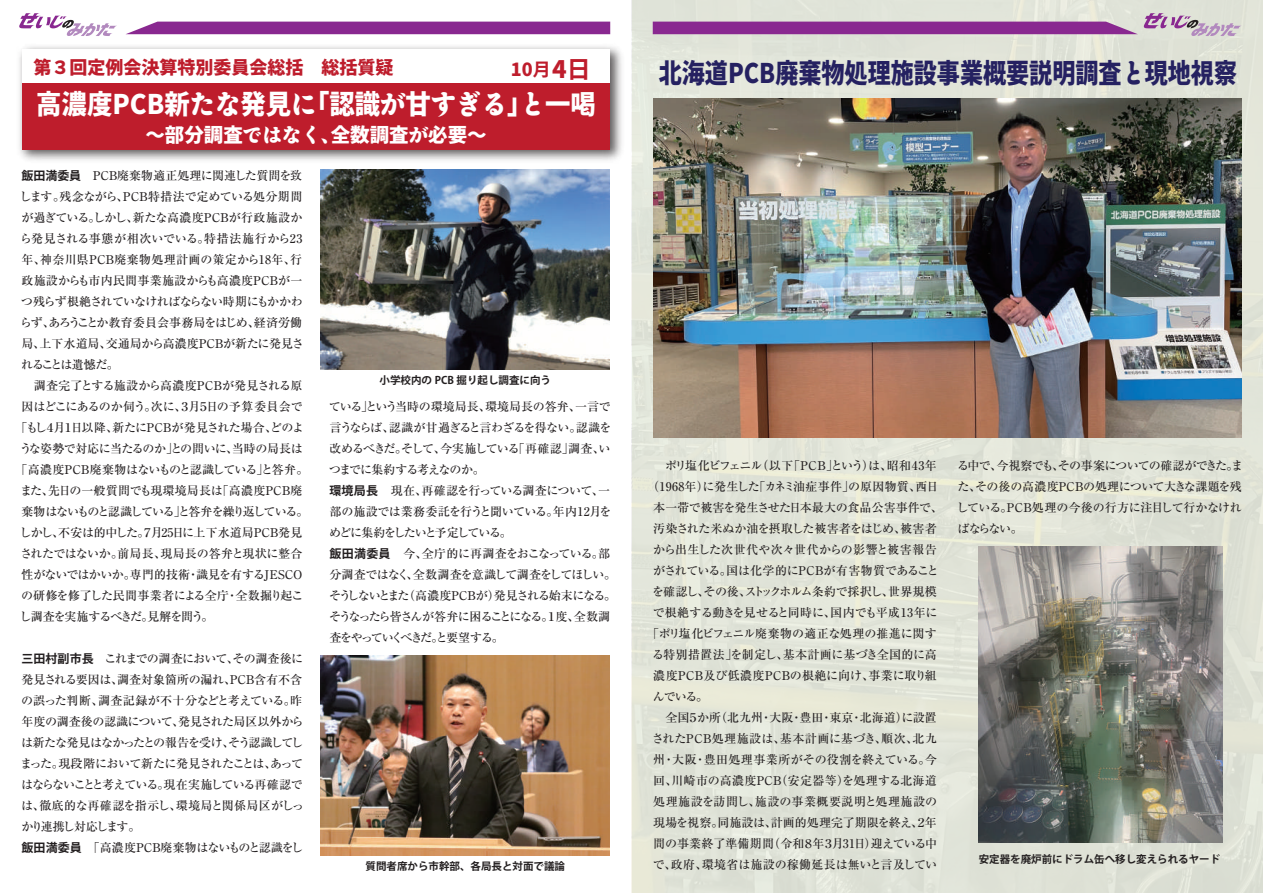
<style>
.page{position:relative;width:1263px;height:893px;background:#fff}
.page>*{position:absolute;margin:0;border:0;box-sizing:border-box;transform-origin:0 0}
.t1{font:800 27px "Ten Mincho Antique";color:#252161;scale:.86 1}
.t2{font:800 27px "Ten Mincho Antique";color:#fff;scale:.94 1}
.t3{font:800 19.5px "Ten Mincho Antique";color:#fff}
.t4{font:800 18px "Ten Mincho Antique";color:#be1d2c}
.t5{font:500 12px/21px "Ryumin Pr 5";letter-spacing:-.035em;color:#231f20}
.t6{font:500 12px/21px "Ryumin Pr 5";letter-spacing:-.07em;color:#231f20}
.t7{font:500 12px/21px "Ryumin Pr 5";letter-spacing:-.055em;color:#231f20}
.t8{font:500 12px "Ryumin Pr 5";letter-spacing:.02em;color:#231f20}
.t9{font:500 12px "Ryumin Pr 5";letter-spacing:-.105em;color:#231f20}
.t10{font:500 12px "Ryumin Pr 5";letter-spacing:-.065em;color:#231f20}
.t11{font:500 12px "Ryumin Pr 5";letter-spacing:-.01em;color:#231f20}
.t12{font:500 12px "Ryumin Pr 5";letter-spacing:-.015em;color:#231f20}
.t13{font:500 12px "Ryumin Pr 5";letter-spacing:-.06em;color:#231f20}
.t14{font:500 12px "Ryumin Pr 5";letter-spacing:-.005em;color:#231f20}
.t15{font:500 12px "Ryumin Pr 5";letter-spacing:.03em;color:#231f20}
.t16{font:500 12px "Ryumin Pr 5";letter-spacing:.04em;color:#231f20}
.t17{font:500 12px "Ryumin Pr 5";letter-spacing:-.095em;color:#231f20}
.t18{font:500 12px "Ryumin Pr 5";letter-spacing:-.075em;color:#231f20}
.t19{font:500 12px "Ryumin Pr 5";color:#231f20}
.t20{font:500 12px "Ryumin Pr 5";letter-spacing:.005em;color:#231f20}
.t21{font:500 12px "Ryumin Pr 5";letter-spacing:.035em;color:#231f20}
.t22{font:500 12px "Ryumin Pr 5";letter-spacing:.025em;color:#231f20}
.t23{font:500 12px "Ryumin Pr 5";letter-spacing:.01em;color:#231f20}
.t24{font:500 12px "Ryumin Pr 5";letter-spacing:.015em;color:#231f20}
.t25{font:500 12px "Ryumin Pr 5";letter-spacing:-.09em;color:#231f20}
.t26{font:700 10.5px "Koz Go Pr 6 N";color:#231f20}
.s1{font-weight:700}
.s2{font-size:24px}
.s3{font-weight:700;font-size:24px}
.s4{font-family:"Koz Go Pr 6 N";font-weight:700}
</style>
<div class="page">
<svg style="left:19px;top:13px;width:98px;height:23px"></svg>
<div style="left:126px;top:22px;width:484px;height:12px;background:#892890"></div>
<img style="left:632px;top:0;width:631px;height:893px">
<img style="left:19px;top:46px;width:603px;height:114px">
<div style="left:22px;top:49px;width:588px;height:101px;background:#be1d2c"></div>
<div style="left:22px;top:49px;width:588px;height:34px;background:#fff"></div>
<img style="left:320px;top:170px;width:290px;height:200px">
<img style="left:320px;top:656px;width:290px;height:199px">
<div style="left:653px;top:22px;width:485px;height:12px;background:#892890"></div>
<svg style="left:1144px;top:13px;width:98px;height:23px;background:#c9b9c6"></svg>
<img style="left:978px;top:547px;width:244px;height:295px">
<img style="left:653px;top:98px;width:588px;height:339px">
<h3 class="t4" style="left:33px;top:57px;width:361px">第３回定例会決算特別委員会総括　総括質疑</h3>
<h3 class="t4" style="left:511px;top:59px;width:81px">10<span class="s1">月</span><span class="s2">4</span><span class="s3">日</span></h3>
<h1 class="t1" style="left:659px;top:57px;width:674px">北海道PCB廃棄物処理施設事業概要説明調査と現地視察</h1>
<h1 class="t2" style="left:36px;top:89px;width:597px">高濃度PCB新たな発見に「認識が甘すぎる」と一喝</h1>
<h2 class="t3" style="left:145px;top:124px;width:343px">～部分調査ではなく、全数調査が必要～</h2>
<p class="t5" style="left:21px;top:164px;width:282px"><span class="s4">飯田満委員</span>　ＰＣＢ廃棄物適正処理に関連した質問を致</p>
<p class="t5" style="left:20px;top:185px;width:284px">します。残念ながら、ＰＣＢ特措法で定めている処分期間</p>
<p class="t5" style="left:21px;top:206px;width:283px">が過ぎている。しかし、新たな高濃度ＰＣＢが行政施設か</p>
<p class="t15" style="left:20px;top:229px;width:284px">ら発見される事態が相次いでいる。特措法施行から23</p>
<p class="t8" style="left:21px;top:250px;width:282px">年、神奈川県ＰＣＢ廃棄物処理計画の策定から18年、行</p>
<p class="t23" style="left:21px;top:271px;width:282px">政施設からも市内民間事業施設からも高濃度ＰＣＢが一</p>
<p class="t13" style="left:21px;top:292px;width:283px">つ残らず根絶されていなければならない時期にもかかわ</p>
<p class="t20" style="left:20px;top:313px;width:284px">らず、あろうことか教育委員会事務局をはじめ、経済労働</p>
<p class="t11" style="left:21px;top:334px;width:284px">局、上下水道局、交通局から高濃度ＰＣＢが新たに発見さ</p>
<p class="t25" style="left:21px;top:355px;width:99px">れることは遺憾だ。</p>
<p class="t10" style="left:21px;top:376px;width:282px">　調査完了とする施設から高濃度ＰＣＢが発見される原</p>
<p class="t13" style="left:21px;top:397px;width:283px">因はどこにあるのか伺う。次に、３月５日の予算委員会で</p>
<p class="t9" style="left:15px;top:418px;width:290px">「もし４月１日以降、新たにＰＣＢが発見された場合、どのよ</p>
<p class="t5" style="left:20px;top:437px;width:284px">うな姿勢で対応に当たるのか」との問いに、当時の局長は</p>
<p class="t17" style="left:15px;top:460px;width:294px">「高濃度ＰＣＢ廃棄物はないものと認識している」と答弁。</p>
<p class="t12" style="left:20px;top:481px;width:284px">また、先日の一般質問でも現環境局長は「高濃度ＰＣＢ廃</p>
<p class="t9" style="left:21px;top:502px;width:288px">棄物はないものと認識している」と答弁を繰り返している。</p>
<p class="t6" style="left:20px;top:521px;width:284px">しかし、不安は的中した。７月25日に上下水道局ＰＣＢ発見</p>
<p class="t5" style="left:20px;top:542px;width:284px">されたではないか。前局長、現局長の答弁と現状に整合</p>
<p class="t18" style="left:21px;top:565px;width:284px">性がないではかいか。専門的技術・識見を有するＪＥＳＣＯ</p>
<p class="t5" style="left:21px;top:584px;width:284px">の研修を修了した民間事業者による全庁・全数掘り起こ</p>
<p class="t17" style="left:20px;top:607px;width:195px">し調査を実施するべきだ。見解を問う。</p>
<p class="t7" style="left:20px;top:647px;width:285px"><span class="s4">三田村副市長</span>　これまでの調査において、その調査後に発見される要因は、調査対象箇所の漏れ、ＰＣＢ含有不含の誤った判断、調査記録が不十分などと考えている。昨年度の調査後の認識について、発見された局区以外からは新たな発見はなかったとの報告を受け、そう認識してしまった。現段階において新たに発見されたことは、あってはならないことと考えている。現在実施している再確認では、徹底的な再確認を指示し、環境局と関係局区がしっかり連携し対応します。<br><span class="s4">飯田満委員</span>　「高濃度ＰＣＢ廃棄物はないものと認識をし</p>
<p class="t26" style="left:380px;top:374px;width:173px">小学校内の PCB 掘り起し調査に向う</p>
<p class="t6" style="left:329px;top:395px;width:289px">ている」という当時の環境局長、環境局長の答弁、一言で言うならば、認識が甘過ぎると言わざるを得ない。認識を改めるべきだ。そして、今実施している「再確認」調査、いつまでに集約する考えなのか。<br><span class="s4">環境局長</span>　現在、再確認を行っている調査について、一部の施設では業務委託を行うと聞いている。年内12月をめどに集約をしたいと予定している。<br><span class="s4">飯田満委員</span>　今、全庁的に再調査をおこなっている。部分調査ではなく、全数調査を意識して調査をしてほしい。そうしないとまた（高濃度PCBが）発見される始末になる。そうなったら皆さんが答弁に困ることになる。１度、全数調査をやっていくべきだ。と要望する。</p>
<p class="t26" style="left:366px;top:860px;width:201px">質問者席から市幹部、各局長と対面で議論</p>
<p class="t10" style="left:653px;top:456px;width:285px">　ポリ塩化ビフェニル（以下「PCB」という）は、昭和43年</p>
<p class="t8" style="left:647px;top:477px;width:293px">（1968年）に発生した「カネミ油症事件」の原因物質、西日</p>
<p class="t5" style="left:653px;top:496px;width:291px">本一帯で被害を発生させた日本最大の食品公害事件で、</p>
<p class="t5" style="left:653px;top:517px;width:285px">汚染された米ぬか油を摂取した被害者をはじめ、被害者</p>
<p class="t24" style="left:653px;top:540px;width:285px">から出生した次世代や次々世代からの影響と被害報告</p>
<p class="t11" style="left:653px;top:561px;width:287px">がされている。国は化学的にPCBが有害物質であること</p>
<p class="t5" style="left:652px;top:580px;width:286px">を確認し、その後、ストックホルム条約で採択し、世界規模</p>
<p class="t12" style="left:653px;top:603px;width:286px">で根絶する動きを見せると同時に、国内でも平成13年に</p>
<p class="t5" style="left:647px;top:622px;width:291px">「ポリ塩化ビフェニル廃棄物の適正な処理の推進に関す</p>
<p class="t15" style="left:652px;top:645px;width:286px">る特別措置法」を制定し、基本計画に基づき全国的に高</p>
<p class="t21" style="left:653px;top:666px;width:285px">濃度PCB及び低濃度PCBの根絶に向け、事業に取り組</p>
<p class="t5" style="left:653px;top:685px;width:57px">んでいる。</p>
<p class="t19" style="left:653px;top:708px;width:285px">　全国５か所（北九州・大阪・豊田・東京・北海道）に設置</p>
<p class="t16" style="left:652px;top:729px;width:287px">されたPCB処理施設は、基本計画に基づき、順次、北九</p>
<p class="t8" style="left:653px;top:750px;width:285px">州・大阪・豊田処理事業所がその役割を終えている。今</p>
<p class="t22" style="left:653px;top:771px;width:285px">回、川崎市の高濃度PCB（安定器等）を処理する北海道</p>
<p class="t16" style="left:653px;top:792px;width:285px">処理施設を訪問し、施設の事業概要説明と処理施設の</p>
<p class="t14" style="left:653px;top:813px;width:285px">現場を視察。同施設は、計画的処理完了期限を終え、２年</p>
<p class="t5" style="left:653px;top:832px;width:285px">間の事業終了準備期間（令和８年３月31日）迎えている中</p>
<p class="t14" style="left:653px;top:855px;width:286px">で、政府、環境省は施設の稼働延長は無いと言及してい</p>
<p class="t5" style="left:956px;top:454px;width:288px">る中で、今視察でも、その事案についての確認ができた。また、その後の高濃度PCBの処理について大きな課題を残している。PCB処理の今後の行方に注目して行かなければならない。</p>
<p class="t26" style="left:979px;top:853px;width:243px">安定器を廃炉前にドラム缶へ移し変えられるヤード</p>
</div>
